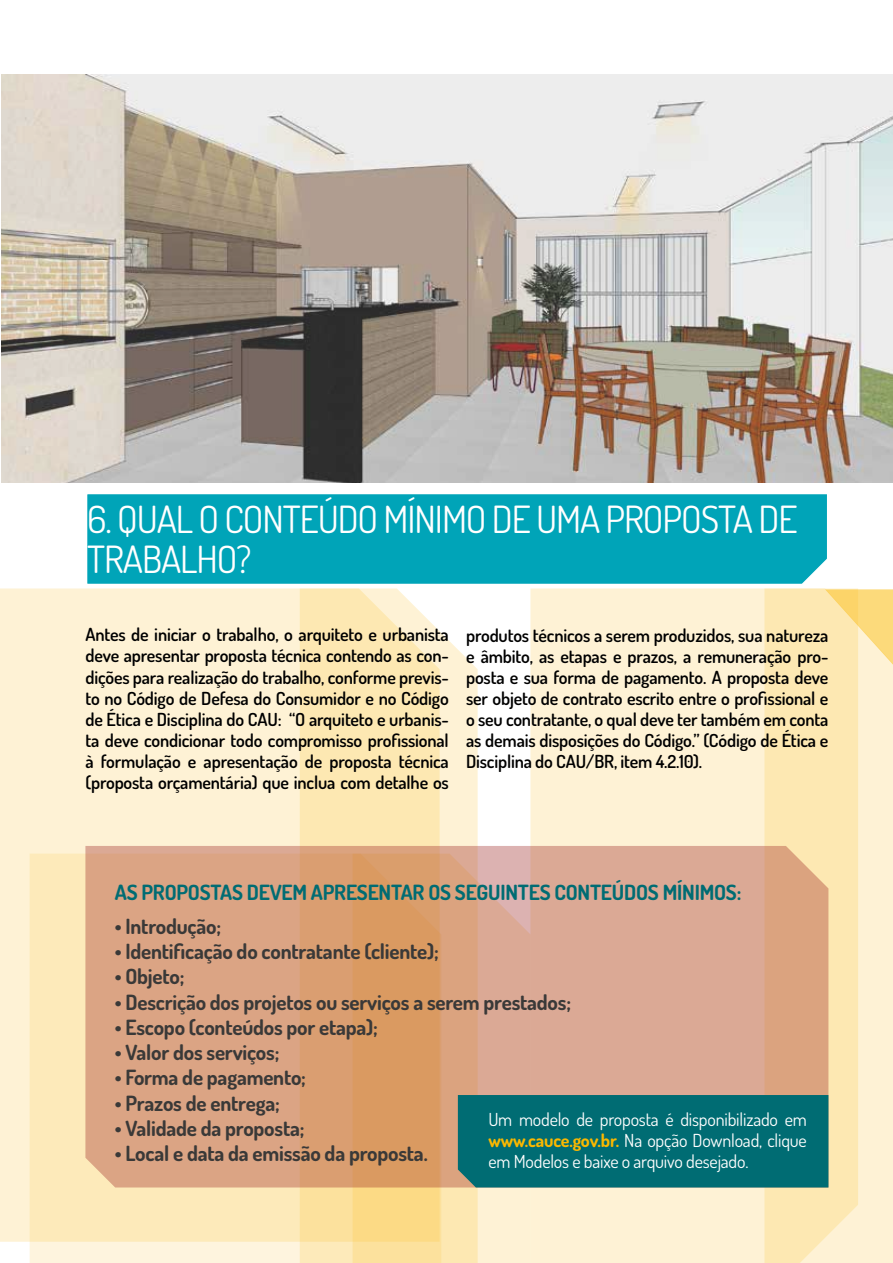
<style>
.page{position:relative;width:893px;height:1263px;background:#fff}
.page>*{position:absolute;margin:0;border:0;box-sizing:border-box;transform-origin:0 0}
.t1{font:37.5px/40.5px "Dosis";letter-spacing:-.03em;color:#fff}
.t2{font:700 21px "Dosis";letter-spacing:-.01em;color:#3a3938}
.t3{font:700 21px "Dosis";letter-spacing:-.01em;color:#006c73}
.t4{font:600 18px/21px "Dosis";letter-spacing:-.01em;color:#000;text-align:justify}
.t5{font:18px/21px "Dosis";letter-spacing:-.01em;color:#fff;text-align:justify}
.s1{font-weight:700;color:#fbb800}
</style>
<div class="page">
<img style="left:1px;top:74px;width:892px;height:408px">
<div style="left:30px;top:1242px;width:270px;height:21px;background:#fef4de"></div>
<div style="left:478px;top:1187px;width:52px;height:76px;background:#fef2d5"></div>
<svg style="left:0;top:588px;width:300px;height:654px;fill:#fef2d5"></svg>
<svg style="left:300px;top:588px;width:178px;height:675px;fill:#fde8b2"></svg>
<div style="left:530px;top:588px;width:234px;height:675px;background:#fef2d5"></div>
<svg style="left:764px;top:588px;width:129px;height:675px;fill:#fde8b2"></svg>
<svg style="left:0;top:588px;width:1px;height:27px"></svg>
<svg style="left:0;top:631px;width:1px;height:611px"></svg>
<svg style="left:85px;top:846px;width:743px;height:341px"></svg>
<div style="left:87px;top:494px;width:740px;height:90px;background:#00a4b8"></div>
<div style="left:458px;top:1095px;width:370px;height:92px;background:#006c73"></div>
<h1 class="t1" style="left:87px;top:498px;width:712px">6. Qual o conteúdo mínimo de uma proposta de trabalho?</h1>
<p class="t4" style="left:85px;top:624px;width:365px">Antes de iniciar o trabalho, o arquiteto e urbanista deve apresentar proposta técnica contendo as con&shy;dições para realização do trabalho, conforme previs&shy;to no Código de Defesa do Consumidor e no Código de Ética e Disciplina do CAU: “O arquiteto e urbanis&shy;ta deve condicionar todo compromisso profissional à formulação e apresentação de proposta técnica (proposta orçamentária) que inclua com detalhe os</p>
<p class="t4" style="left:466px;top:624px;width:364px">produtos técnicos a serem produzidos, sua natureza e âmbito, as etapas e prazos, a remuneração pro&shy;posta e sua forma de pagamento. A proposta deve ser objeto de contrato escrito entre o profissional e o seu contratante, o qual deve ter também em conta as demais disposições do Código.” (Código de Ética e Disciplina do CAU/BR, item 4.2.10).</p>
<p class="t3" style="left:115px;top:879px;width:39px">As propostas</p>
<p class="t3" style="left:247px;top:879px;width:77px">devem apresentar</p>
<p class="t3" style="left:428px;top:879px;width:71px">os seguintes</p>
<p class="t3" style="left:554px;top:879px;width:13px">conte</p>
<p class="t3" style="left:612px;top:879px;width:25px">údos</p>
<p class="t3" style="left:663px;top:879px;width:32px">mínimos</p>
<p class="t3" style="left:737px;top:879px;width:6px">:</p>
<p class="t2" style="left:115px;top:913px;width:108px">• Introdução;</p>
<p class="t2" style="left:115px;top:938px;width:325px">• Identificação do contratante (cliente);</p>
<p class="t2" style="left:115px;top:963px;width:71px">• Objeto;</p>
<p class="t2" style="left:115px;top:988px;width:458px">• Descrição dos projetos ou serviços a serem prestados;</p>
<p class="t2" style="left:115px;top:1013px;width:265px">• Escopo (conteúdos por etapa);</p>
<p class="t2" style="left:115px;top:1039px;width:166px">• Valor dos serviços;</p>
<p class="t2" style="left:115px;top:1064px;width:193px">• Forma de pagamento;</p>
<p class="t2" style="left:115px;top:1089px;width:166px">• Prazos de entrega;</p>
<p class="t2" style="left:115px;top:1114px;width:191px">• Validade da proposta;</p>
<p class="t2" style="left:115px;top:1140px;width:314px">• Local e data da emissão da proposta.</p>
<p class="t5" style="left:488px;top:1108px;width:320px">Um modelo de proposta é disponibilizado em <span class="s1">www.cauce.gov.br.</span> Na opção Download, clique em Modelos e baixe o arquivo desejado.</p>
</div>
